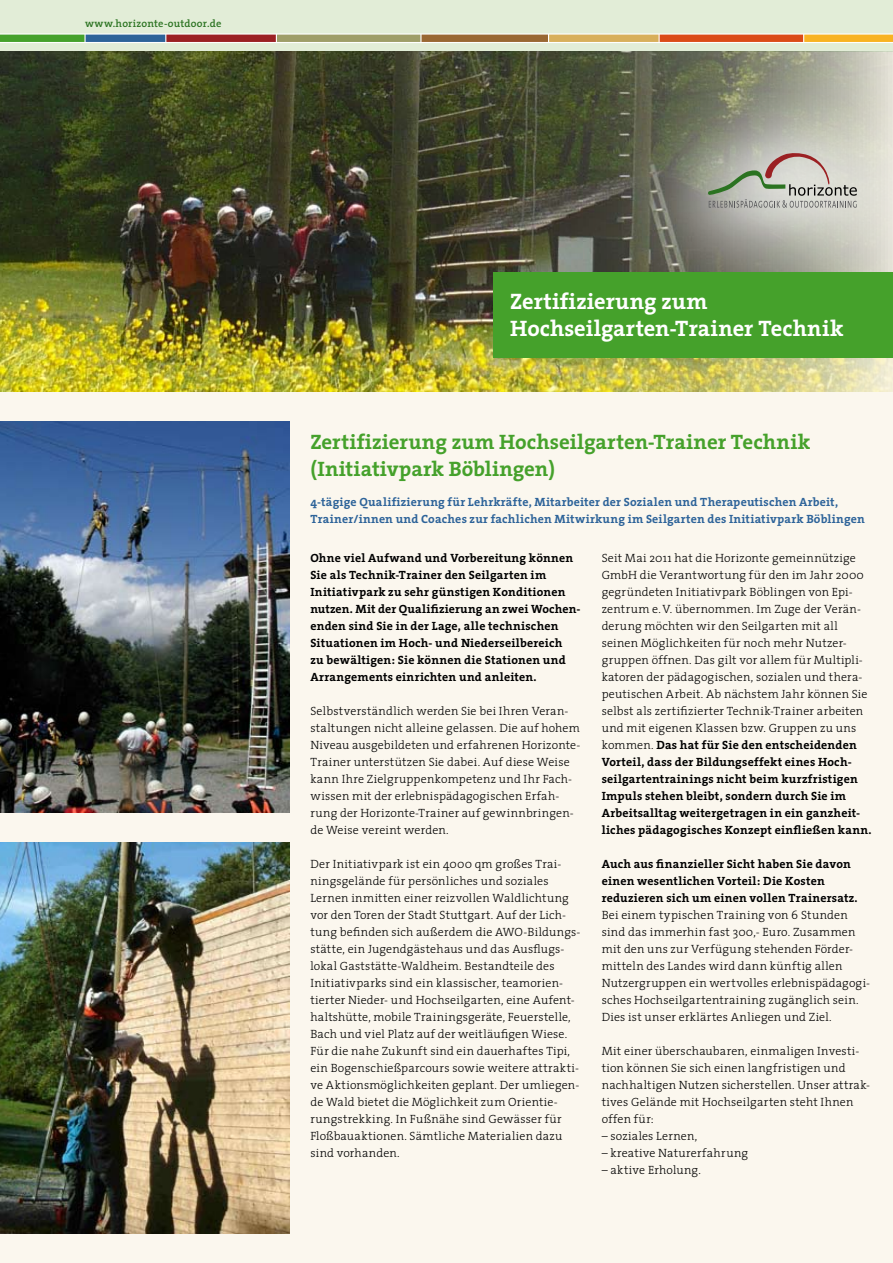
<style>
.page{position:relative;width:893px;height:1263px;background:#fbf7ee}
.page>*{position:absolute;margin:0;border:0;box-sizing:border-box;transform-origin:0 0}
.t1{font:700 22.5px/27px "The Serif";letter-spacing:.005em;color:#fff}
.t2{font:700 21px/27px "The Serif";color:#45a12b}
.t3{font:300 12px/17px "The Serif";letter-spacing:.015em;color:#000}
.t4{font:700 12px/17px "The Serif";letter-spacing:.015em;color:#000}
.t5{font:700 12px/17px "The Serif";letter-spacing:.015em;color:#2d6399}
.t6{font:600 10.5px "The Serif";letter-spacing:.015em;color:#2b7321}
.s1{font-weight:700}
</style>
<div class="page">
<div style="left:0;top:0;width:893px;height:51px;background:#e2edd7"></div>
<div style="left:0;top:34px;width:85px;height:9px;background:#45a12b"></div>
<div style="left:85px;top:34px;width:81px;height:9px;background:#2d6399"></div>
<div style="left:166px;top:34px;width:110px;height:9px;background:#9b2023"></div>
<div style="left:276px;top:34px;width:145px;height:9px;background:#9e9d68"></div>
<div style="left:421px;top:34px;width:128px;height:9px;background:#996732"></div>
<div style="left:549px;top:34px;width:110px;height:9px;background:#d8af5b"></div>
<div style="left:804px;top:34px;width:89px;height:9px;background:#f8b323"></div>
<div style="left:659px;top:34px;width:145px;height:9px;background:#db4b17"></div>
<hr style="left:0;top:33px;width:893px;height:2px;background:#fff">
<hr style="left:0;top:42px;width:893px;height:1px;background:#fff">
<svg style="left:84px;top:34px;width:2px;height:8px"></svg>
<svg style="left:420px;top:34px;width:2px;height:8px"></svg>
<svg style="left:658px;top:34px;width:2px;height:8px"></svg>
<img style="left:0;top:51px;width:893px;height:340px">
<div style="left:601px;top:46px;width:292px;height:252px;background:#fff;opacity:.95"></div>
<svg style="left:708px;top:153px;width:149px;height:55px;background:#b8b7ad"></svg>
<div style="left:493px;top:272px;width:400px;height:85px;background:#45a12b"></div>
<img style="left:0;top:421px;width:289px;height:392px">
<img style="left:0;top:842px;width:289px;height:391px">
<p class="t6" style="left:85px;top:14px;width:138px">www.horizonte-outdoor.de</p>
<h1 class="t1" style="left:510px;top:288px;width:335px">Zertifizierung zum<br>Hochseilgarten-Trainer Technik</h1>
<h2 class="t2" style="left:310px;top:428px;width:502px">Zertifizierung zum Hochseilgarten-Trainer Technik (Initiativpark Böblingen)</h2>
<p class="t5" style="left:310px;top:493px;width:556px">4-tägige Qualifizierung für Lehrkräfte, Mitarbeiter der Sozialen und Therapeutischen Arbeit,<br>Trainer/innen und Coaches zur fachlichen Mitwirkung im Seilgarten des Initiativpark Böblingen</p>
<p class="t4" style="left:310px;top:549px;width:270px">Ohne viel Aufwand und Vorbereitung können Sie als Technik-Trainer den Seilgarten im Initiativpark zu sehr günstigen Konditionen nutzen. Mit der Qualifizierung an zwei Wochen&shy;enden sind Sie in der Lage, alle technischen Situationen im Hoch- und Niederseilbereich<br>zu bewältigen: Sie können die Stationen und Arrangements einrichten und anleiten.</p>
<p class="t3" style="left:310px;top:702px;width:271px">Selbstverständlich werden Sie bei Ihren Veran&shy;staltungen nicht alleine gelassen. Die auf hohem Niveau ausgebildeten und erfahrenen Horizonte-Trainer unterstützen Sie dabei. Auf diese Weise kann Ihre Zielgruppenkompetenz und Ihr Fach&shy;wissen mit der erlebnispädagogischen Erfah&shy;rung der Horizonte-Trainer auf gewinnbringen&shy;de Weise vereint werden.</p>
<p class="t3" style="left:310px;top:855px;width:272px">Der Initiativpark ist ein 4000 qm großes Trai&shy;ningsgelände für persönliches und soziales Lernen inmitten einer reizvollen Waldlichtung vor den Toren der Stadt Stuttgart. Auf der Lich&shy;tung befinden sich außerdem die AWO-Bildungs&shy;stätte, ein Jugendgästehaus und das Ausflugs&shy;lokal Gaststätte-Waldheim. Bestandteile des Initiativparks sind ein klassischer, teamorien&shy;tierter Nieder- und Hochseilgarten, eine Aufent&shy;haltshütte, mobile Trainingsgeräte, Feuerstelle, Bach und viel Platz auf der weitläufigen Wiese.<br>Für die nahe Zukunft sind ein dauerhaftes Tipi, ein Bogenschießparcours sowie weitere attrakti&shy;ve Aktionsmöglichkeiten geplant. Der umliegen&shy;de Wald bietet die Möglichkeit zum Orientie&shy;rungstrekking. In Fußnähe sind Gewässer für Floßbauaktionen. Sämtliche Materialien dazu sind vorhanden.</p>
<p class="t3" style="left:602px;top:549px;width:271px">Seit Mai 2011 hat die Horizonte gemeinnützige GmbH die Verantwortung für den im Jahr 2000 gegründeten Initiativpark Böblingen von Epi&shy;zentrum e.V. übernommen. Im Zuge der Verän&shy;derung möchten wir den Seilgarten mit all seinen Möglichkeiten für noch mehr Nutzer&shy;gruppen öffnen. Das gilt vor allem für Multipli&shy;katoren der pädagogischen, sozialen und thera&shy;peutischen Arbeit. Ab nächstem Jahr können Sie selbst als zertifizierter Technik-Trainer arbeiten und mit eigenen Klassen bzw. Gruppen zu uns kommen. <span class="s1">Das hat für Sie den entscheidenden Vorteil, dass der Bildungseffekt eines Hoch&shy;seilgartentrainings nicht beim kurzfristigen Impuls stehen bleibt, sondern durch Sie im Arbeitsalltag weitergetragen in ein ganzheit&shy;liches pädagogisches Konzept einfließen kann.</span></p>
<p class="t4" style="left:602px;top:855px;width:257px">Auch aus finanzieller Sicht haben Sie davon einen wesentlichen Vorteil: Die Kosten reduzieren sich um einen vollen Trainersatz.</p>
<p class="t3" style="left:602px;top:906px;width:270px">Bei einem typischen Training von 6 Stunden sind das immerhin fast 300,- Euro. Zusammen mit den uns zur Verfügung stehenden Förder&shy;mitteln des Landes wird dann künftig allen Nutzergruppen ein wertvolles erlebnispädagogi&shy;sches Hochseilgartentraining zugänglich sein.<br>Dies ist unser erklärtes Anliegen und Ziel.</p>
<p class="t3" style="left:602px;top:1042px;width:270px">Mit einer überschaubaren, einmaligen Investi&shy;tion können Sie sich einen langfristigen und nachhaltigen Nutzen sicherstellen. Unser attrak&shy;tives Gelände mit Hochseilgarten steht Ihnen offen für:</p>
<p class="t3" style="left:602px;top:1127px;width:97px">– soziales Lernen,</p>
<p class="t3" style="left:602px;top:1144px;width:148px">– kreative Naturerfahrung</p>
<p class="t3" style="left:602px;top:1161px;width:101px">– aktive Erholung.</p>
</div>
